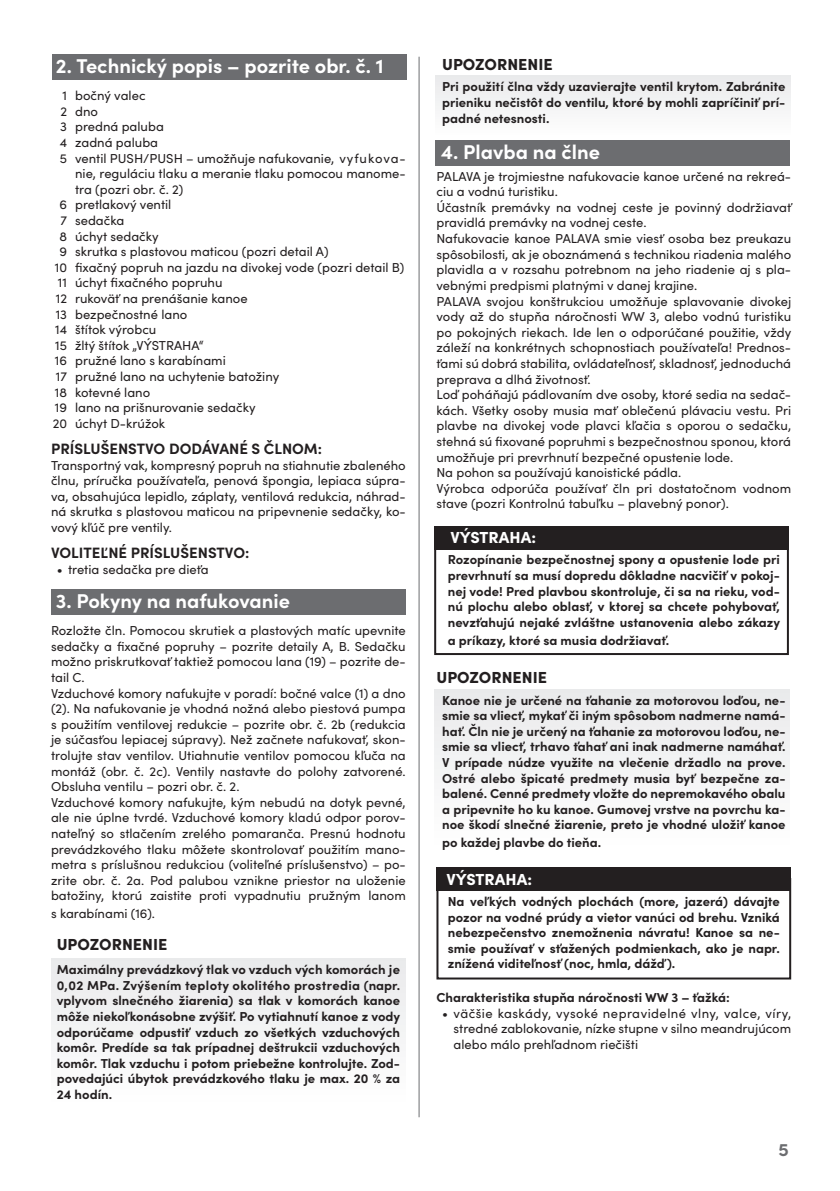
<style>
.page{position:relative;width:840px;height:1191px;background:#fff}
.page>*{position:absolute;margin:0;border:0;box-sizing:border-box;transform-origin:0 0}
.t1{font:700 20px "Sofia Pro";color:#fff}
.t2{font:700 18px "Sofia Pro";color:#6c6d70}
.t3{font:900 16px "Sofia Pro";color:#231f20}
.t4{font:900 16px "Sofia Pro";color:#fff}
.t5{font:700 15px "Sofia Pro";color:#231f20}
.t6{font:13px/15.6px "Sofia Pro";color:#231f20;text-align:justify}
.t7{font:700 13px/15.6px "Sofia Pro";color:#231f20;text-align:justify}
</style>
<div class="page">
<div style="left:436px;top:878px;width:354px;height:101px;border:2px solid #231f20"></div>
<div style="left:436px;top:867px;width:354px;height:24px;background:#231f20"></div>
<div style="left:435px;top:140px;width:354px;height:26px;background:#6c6d70"></div>
<div style="left:434px;top:689px;width:355px;height:159px;background:#f3f4f4"></div>
<div style="left:434px;top:526px;width:354px;height:23px;background:#231f20"></div>
<div style="left:434px;top:535px;width:354px;height:120px;border:2px solid #231f20"></div>
<div style="left:51px;top:958px;width:354px;height:146px;background:#f3f4f4"></div>
<div style="left:435px;top:75px;width:355px;height:61px;background:#f3f4f4"></div>
<div style="left:51px;top:589px;width:354px;height:26px;background:#6c6d70"></div>
<div style="left:52px;top:54px;width:354px;height:25px;background:#6c6d70"></div>
<hr style="left:418px;top:57px;width:1px;height:1060px;background:#6c6d70">
<h1 class="t1" style="left:56px;top:50px;width:329px">2. Technický popis – pozrite obr. č. 1</h1>
<p class="t6" style="left:62px;top:87px;width:84px">1 bočný valec</p>
<p class="t6" style="left:60px;top:103px;width:39px">2 dno</p>
<p class="t6" style="left:60px;top:118px;width:105px">3 predná paluba</p>
<p class="t6" style="left:60px;top:134px;width:100px">4 zadná paluba</p>
<p class="t6" style="left:60px;top:149px;width:347px">5 ventil PUSH/PUSH – umožňuje nafukovanie, vyfukova-</p>
<p class="t6" style="left:75px;top:165px;width:332px">nie, reguláciu tlaku a meranie tlaku pomocou manome-</p>
<p class="t6" style="left:75px;top:181px;width:110px">tra (pozri obr. č. 2)</p>
<p class="t6" style="left:59px;top:196px;width:113px">6 pretlakový ventil</p>
<p class="t6" style="left:60px;top:212px;width:65px">7 sedačka</p>
<p class="t6" style="left:59px;top:227px;width:101px">8 úchyt sedačky</p>
<p class="t6" style="left:59px;top:243px;width:270px">9 skrutka s plastovou maticou (pozri detail A)</p>
<p class="t6" style="left:55px;top:259px;width:351px">10 fixačný popruh na jazdu na divokej vode (pozri detail B)</p>
<p class="t6" style="left:58px;top:274px;width:166px">11 úchyt fixačného popruhu</p>
<p class="t6" style="left:56px;top:290px;width:193px">12 rukoväť na prenášanie kanoe</p>
<p class="t6" style="left:56px;top:305px;width:133px">13 bezpečnostné lano</p>
<p class="t6" style="left:55px;top:321px;width:103px">14 štítok výrobcu</p>
<p class="t6" style="left:55px;top:337px;width:150px">15 žltý štítok „VÝSTRAHA“</p>
<p class="t6" style="left:55px;top:352px;width:172px">16 pružné lano s karabínami</p>
<p class="t6" style="left:56px;top:368px;width:225px">17 pružné lano na uchytenie batožiny</p>
<p class="t6" style="left:55px;top:383px;width:97px">18 kotevné lano</p>
<p class="t6" style="left:55px;top:399px;width:202px">19 lano na prišnurovanie sedačky</p>
<p class="t6" style="left:53px;top:415px;width:114px">20 úchyt D-krúžok</p>
<p class="t5" style="left:51px;top:437px;width:272px">PRÍSLUŠENSTVO DODÁVANÉ S ČLNOM:</p>
<p class="t6" style="left:51px;top:456px;width:356px">Transportný vak, kompresný popruh na stiahnutie zbaleného člnu, príručka používateľa, penová špongia, lepiaca súpra&shy;va, obsahujúca lepidlo, záplaty, ventilová redukcia, náhrad&shy;ná skrutka s plastovou maticou na pripevnenie sedačky, ko&shy;vový kľúč pre ventily.</p>
<p class="t5" style="left:51px;top:541px;width:200px">VOLITEĽNÉ PRÍSLUŠENSTVO:</p>
<p class="t6" style="left:57px;top:560px;width:153px">• tretia sedačka pre dieťa</p>
<h1 class="t1" style="left:56px;top:585px;width:235px">3. Pokyny na nafukovanie</h1>
<p class="t6" style="left:51px;top:622px;width:356px;text-align:left">Rozložte čln. Pomocou skrutiek a plastových matíc upevnite sedačky a fixačné popruhy – pozrite detaily A, B. Sedačku možno priskrutkovať taktiež pomocou lana (19) – pozrite de&shy;tail C.<br>Vzduchové komory nafukujte v poradí: bočné valce (1) a dno (2). Na nafukovanie je vhodná nožná alebo piestová pumpa s použitím ventilovej redukcie – pozrite obr. č. 2b (redukcia je súčasťou lepiacej súpravy). Než začnete nafukovať, skon&shy;trolujte stav ventilov. Utiahnutie ventilov pomocou kľuča na montáž (obr. č. 2c). Ventily nastavte do polohy zatvorené.<br>Obsluha ventilu – pozri obr. č. 2.<br>Vzduchové komory nafukujte, kým nebudú na dotyk pevné, ale nie úplne tvrdé. Vzduchové komory kladú odpor porov&shy;nateľný so stlačením zrelého pomaranča. Presnú hodnotu prevádzkového tlaku môžete skontrolovať použitím mano&shy;metra s príslušnou redukciou (voliteľné príslušenstvo) – po&shy;zrite obr. č. 2a. Pod palubou vznikne priestor na uloženie batožiny, ktorú zaistite proti vypadnutiu pružným lanom</p>
<p class="t6" style="left:51px;top:905px;width:105px">s karabínami (16).</p>
<p class="t3" style="left:57px;top:932px;width:112px">UPOZORNENIE</p>
<p class="t7" style="left:57px;top:960px;width:345px">Maximálny prevádzkový tlak vo vzduch vých komorách je 0,02 MPa. Zvýšením teploty okolitého prostredia (napr. vplyvom slnečného žiarenia) sa tlak v komorách kanoe môže niekoľkonásobne zvýšiť. Po vytiahnutí kanoe z vody odporúčame odpustiť vzduch zo všetkých vzduchových komôr. Predíde sa tak prípadnej deštrukcii vzduchových komôr. Tlak vzduchu i potom priebežne kontrolujte. Zod&shy;povedajúci úbytok prevádzkového tlaku je max. 20 % za 24 hodín.</p>
<p class="t3" style="left:442px;top:51px;width:112px">UPOZORNENIE</p>
<p class="t7" style="left:442px;top:77px;width:344px;line-height:16.2px">Pri použití člna vždy uzavierajte ventil krytom. Zabránite prieniku nečistôt do ventilu, ktoré by mohli zapríčiniť prí&shy;padné netesnosti.</p>
<h1 class="t1" style="left:441px;top:137px;width:160px">4. Plavba na člne</h1>
<p class="t6" style="left:436px;top:168px;width:356px;text-align:left">PALAVA je trojmiestne nafukovacie kanoe určené na rekreá&shy;ciu a vodnú turistiku.<br>Účastník premávky na vodnej ceste je povinný dodržiavať pravidlá premávky na vodnej ceste.<br>Nafukovacie kanoe PALAVA smie viesť osoba bez preukazu spôsobilosti, ak je oboznámená s technikou riadenia malého plavidla a v rozsahu potrebnom na jeho riadenie aj s pla&shy;vebnými predpismi platnými v danej krajine.<br>PALAVA svojou konštrukciou umožňuje splavovanie divokej vody až do stupňa náročnosti WW 3, alebo vodnú turistiku po pokojných riekach. Ide len o odporúčané použitie, vždy záleží na konkrétnych schopnostiach používateľa! Prednos&shy;ťami sú dobrá stabilita, ovládateľnosť, skladnosť, jednoduchá preprava a dlhá životnosť.<br>Loď poháňajú pádlovaním dve osoby, ktoré sedia na sedač&shy;kách. Všetky osoby musia mať oblečenú plávaciu vestu. Pri plavbe na divokej vode plavci kľačia s oporou o sedačku, stehná sú fixované popruhmi s bezpečnostnou sponou, ktorá umožňuje pri prevrhnutí bezpečné opustenie lode.<br>Na pohon sa používajú kanoistické pádla.<br>Výrobca odporúča používať čln pri dostatočnom vodnom stave (pozri Kontrolnú tabuľku – plavebný ponor).</p>
<p class="t4" style="left:450px;top:525px;width:87px">VÝSTRAHA:</p>
<p class="t7" style="left:447px;top:551px;width:333px">Rozopínanie bezpečnostnej spony a opustenie lode pri prevrhnutí sa musí dopredu dôkladne nacvičiť v pokoj&shy;nej vode! Pred plavbou skontroluje, či sa na rieku, vod&shy;nú plochu alebo oblasť, v ktorej sa chcete pohybovať, nevzťahujú nejaké zvláštne ustanovenia alebo zákazy</p>
<p class="t7" style="left:447px;top:631px;width:223px">a príkazy, ktoré sa musia dodržiavať.</p>
<p class="t3" style="left:436px;top:665px;width:112px">UPOZORNENIE</p>
<p class="t7" style="left:442px;top:691px;width:345px">Kanoe nie je určené na ťahanie za motorovou loďou, ne&shy;smie sa vliecť, mykať či iným spôsobom nadmerne namá&shy;hať. Čln nie je určený na ťahanie za motorovou loďou, ne&shy;smie sa vliecť, trhavo ťahať ani inak nadmerne namáhať.<br>V prípade núdze využite na vlečenie držadlo na prove.<br>Ostré alebo špicaté predmety musia byť bezpečne za&shy;balené. Cenné predmety vložte do nepremokavého obalu a pripevnite ho ku kanoe. Gumovej vrstve na povrchu ka&shy;noe škodí slnečné žiarenie, preto je vhodné uložiť kanoe</p>
<p class="t7" style="left:442px;top:834px;width:160px">po každej plavbe do tieňa.</p>
<p class="t4" style="left:446px;top:866px;width:87px">VÝSTRAHA:</p>
<p class="t7" style="left:447px;top:892px;width:333px">Na veľkých vodných plochách (more, jazerá) dávajte pozor na vodné prúdy a vietor vanúci od brehu. Vzniká nebezpečenstvo znemožnenia návratu! Kanoe sa ne&shy;smie používať v sťažených podmienkach, ako je napr. znížená viditeľnosť (noc, hmla, dážď ).</p>
<p class="t7" style="left:436px;top:988px;width:294px">Charakteristika stupňa náročnosti WW 3 – ťažká:</p>
<p class="t6" style="left:453px;top:1004px;width:339px;text-indent:-11px">• väčšie kaskády, vysoké nepravidelné vlny, valce, víry, stredné zablokovanie, nízke stupne v silno meandrujúcom alebo málo prehľadnom riečišti</p>
<h2 class="t2" style="left:778px;top:1135px;width:12px">5</h2>
</div>
